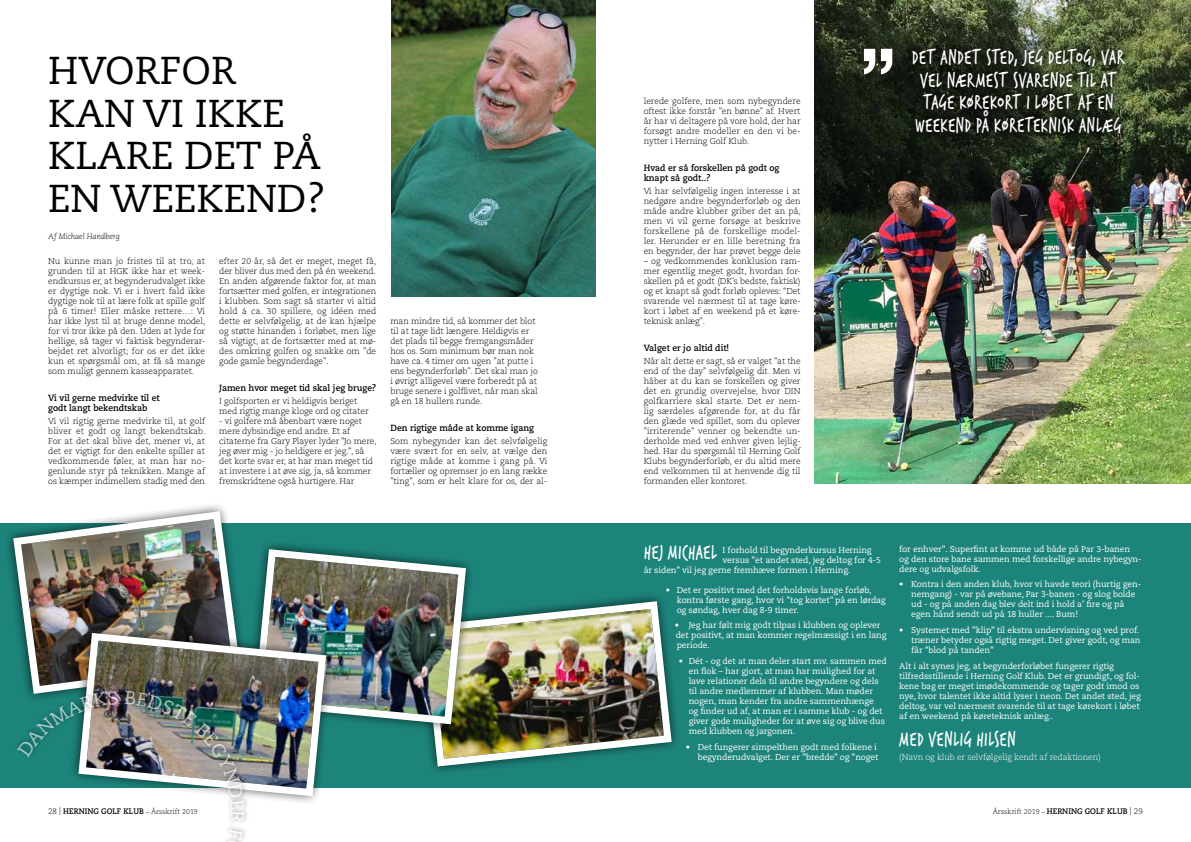
<style>
.page{position:relative;width:1191px;height:842px;background:#fff}
.page>*{position:absolute;margin:0;border:0;box-sizing:border-box;transform-origin:0 0}
.t1{font:38.8px/42.7px "Caecilia LT Std";color:#000}
.t2{font:21.9px/22.6px "Verveine W01";letter-spacing:.02em;color:#fff;text-align:center;scale:.8 1}
.t3{font:700 9px/10px "Caecilia LT Std";color:#000;scale:.95 1}
.t4{font:300 8.5px/10px "Caecilia LT Std";letter-spacing:-.01em;color:#000;text-align:justify}
.t5{font:8.5px/10px "Caecilia LT Std";letter-spacing:-.01em;color:#fff}
.t6{font:300 8.5px "Caecilia LT Std";letter-spacing:-.01em;color:#fff}
.t7{font:700 8px "Caecilia LT Std";color:#000;scale:.95 1}
.t8{font:italic 300 8px "Caecilia LT Std";letter-spacing:-.005em;color:#000}
.s1{font-weight:300}
.s2{font-weight:300;font-size:7px}
</style>
<div class="page">
<img style="left:814px;top:0;width:377px;height:484px">
<div style="left:0;top:524px;width:1191px;height:264px;background:#1d847b"></div>
<img style="left:428px;top:597px;width:247px;height:173px">
<img style="left:391px;top:0;width:204px;height:297px">
<div style="left:901px;top:37px;width:234px;height:107px;background:#000;opacity:.75"></div>
<svg style="left:864px;top:49px;width:28px;height:25px"></svg>
<svg style="left:270px;top:543px;width:207px;height:193px"></svg>
<img style="left:255px;top:545px;width:215px;height:183px">
<img style="left:9px;top:507px;width:235px;height:129px">
<img style="left:67px;top:622px;width:270px;height:180px">
<img style="left:75px;top:629px;width:255px;height:171px">
<img style="left:19px;top:636px;width:279px;height:206px">
<img style="left:18px;top:690px;width:100px;height:67px">
<img style="left:125px;top:691px;width:119px;height:149px">
<h1 class="t1" style="left:48px;top:50px;width:279px">HVORFOR<br>KAN VI IKKE<br>KLARE DET PÅ<br>EN WEEKEND?</h1>
<p class="t8" style="left:48px;top:232px;width:73px">Af Michael Handberg</p>
<p class="t4" style="left:48px;top:256px;width:159px">Nu kunne man jo fristes til at tro, at grunden til at HGK ikke har et week&shy;endkursus er, at begynderudvalget ikke er dygtige nok. Vi er i hvert fald ikke dygtige nok til at lære folk at spille golf på 6 timer! Eller måske rettere…: Vi har ikke lyst til at bruge denne model, for vi tror ikke på den. Uden at lyde for hellige, så tager vi faktisk begynderar&shy;bejdet ret alvorligt; for os er det ikke kun et spørgsmål om, at få så mange som muligt gennem kasseapparatet.</p>
<p class="t3" style="left:48px;top:393px;width:119px">Vi vil gerne medvirke til et godt langt bekendtskab</p>
<p class="t4" style="left:48px;top:416px;width:159px">Vi vil rigtig gerne medvirke til, at golf bliver et godt og langt bekendtskab.<br>For at det skal blive det, mener vi, at det er vigtigt for den enkelte spiller at vedkommende føler, at man har no&shy;genlunde styr på teknikken. Mange af os kæmper indimellem stadig med den</p>
<p class="t4" style="left:219px;top:256px;width:159px">efter 20 år, så det er meget, meget få, der bliver dus med den på én weekend.<br>En anden afgørende faktor for, at man fortsætter med golfen, er integrationen i klubben. Som sagt så starter vi altid hold á ca. 30 spillere, og idéen med dette er selvfølgelig, at de kan hjælpe og støtte hinanden i forløbet, men lige så vigtigt, at de fortsætter med at mø&shy;des omkring golfen og snakke om ”de gode gamle begynderdage”.</p>
<p class="t3" style="left:219px;top:383px;width:167px">Jamen hvor meget tid skal jeg bruge?</p>
<p class="t4" style="left:219px;top:396px;width:151px">I golfsporten er vi heldigvis beriget med rigtig mange kloge ord og citater</p>
<p class="t4" style="left:219px;top:416px;width:159px;text-align:left">- vi golfere må åbenbart være noget mere dybsindige end andre. Et af citaterne fra Gary Player lyder "Jo mere, jeg øver mig - jo heldigere er jeg.", så det korte svar er, at har man meget tid at investere i at øve sig, ja, så kommer fremskridtene også hurtigere. Har</p>
<p class="t4" style="left:390px;top:316px;width:149px;text-align:left">man mindre tid, så kommer det blot til at tage lidt længere. Heldigvis er det plads til begge fremgangsmåder hos os. Som minimum bør man nok have ca. 4 timer om ugen ”at putte i ens begynderforløb”. Det skal man jo i øvrigt alligevel være forberedt på at bruge senere i golflivet, når man skal gå en 18 hullers runde.</p>
<p class="t3" style="left:390px;top:423px;width:153px">Den rigtige måde at komme igang</p>
<p class="t4" style="left:390px;top:436px;width:158px">Som nybegynder kan det selvfølgelig være svært for en selv, at vælge den rigtige måde at komme i gang på. Vi fortæller og opremser jo en lang række ”ting”, som er helt klare for os, der al-</p>
<p class="t4" style="left:643px;top:96px;width:158px">lerede golfere, men som nybegyndere oftest ikke forstår ”en bønne” af. Hvert år har vi deltagere på vore hold, der har forsøgt andre modeller en den vi be&shy;nytter i Herning Golf Klub.</p>
<p class="t3" style="left:643px;top:163px;width:144px">Hvad er så forskellen på godt og knapt så godt..?</p>
<p class="t4" style="left:643px;top:186px;width:159px">Vi har selvfølgelig ingen interesse i at nedgøre andre begynderforløb og den måde andre klubber griber det an på, men vi vil gerne forsøge at beskrive forskellene på de forskellige model&shy;ler. Herunder er en lille beretning fra en begynder, der har prøvet begge dele</p>
<p class="t4" style="left:643px;top:256px;width:158px">– og vedkommendes konklusion ram&shy;mer egentlig meget godt, hvordan for&shy;skellen på et godt (DK’s bedste, faktisk) og et knapt så godt forløb opleves: “Det svarende vel nærmest til at tage køre&shy;kort i løbet af en weekend på et køre&shy;teknisk anlæg”.</p>
<p class="t3" style="left:643px;top:343px;width:91px">Valget er jo altid dit!</p>
<p class="t4" style="left:643px;top:356px;width:158px">Når alt dette er sagt, så er valget ”at the end of the day” selvfølgelig dit. Men vi håber at du kan se forskellen og giver det en grundig overvejelse, hvor DIN golfkarriere skal starte. Det er nem&shy;lig særdeles afgørende for, at du får den glæde ved spillet, som du oplever ”irriterende” venner og bekendte un&shy;derholde med ved enhver given lejlig&shy;hed. Har du spørgsmål til Herning Golf Klubs begynderforløb, er du altid mere end velkommen til at henvende dig til formanden eller kontoret.</p>
<h2 class="t2" style="left:911px;top:45px;width:268px">DET ANDET STED, JEG DELTOG, VAR<br>VEL NÆRMEST SVARENDE TIL AT<br>TAGE KØREKORT I LØBET AF EN<br>WEEKEND PÅ KØRETEKNISK ANLÆG</h2>
<h2 class="t2" style="left:643px;top:540px;width:93px">HEJ MICHAEL</h2>
<p class="t5" style="left:722px;top:545px;width:150px">I forhold til begynderkursus Herning</p>
<p class="t5" style="left:722px;top:555px;width:160px">versus ”et andet sted, jeg deltog for 4-5</p>
<p class="t5" style="left:643px;top:565px;width:208px">år siden” vil jeg gerne fremhæve formen i Herning.</p>
<p class="t5" style="left:676px;top:585px;width:210px;text-indent:-11px">• Det er positivt med det forholdsvis lange forløb, kontra første gang, hvor vi ”tog kortet” på en lørdag og søndag, hver dag 8-9 timer.</p>
<p class="t5" style="left:674px;top:620px;width:213px">• Jeg har følt mig godt tilpas i klubben og oplever det positivt, at man kommer regelmæssigt i en lang periode.</p>
<p class="t5" style="left:688px;top:656px;width:199px;text-indent:-10px">• Dét - og det at man deler start mv. sammen med en flok – har gjort, at man har mulighed for at lave relationer dels til andre begyndere og dels til andre medlemmer af klubben. Man møder nogen, man kender fra andre sammenhænge<br>og finder ud af, at man er i samme klub - og det giver gode muligheder for at øve sig og blive dus med klubben og jargonen.</p>
<p class="t5" style="left:685px;top:742px;width:194px;text-align:right">• Det fungerer simpelthen godt med folkene i begynderudvalget. Der er ”bredde” og ”noget</p>
<p class="t5" style="left:899px;top:544px;width:244px">for enhver”. Superfint at komme ud både på Par 3-banen og den store bane sammen med forskellige andre nybegyn&shy;dere og udvalgsfolk.</p>
<p class="t5" style="left:911px;top:580px;width:231px;text-indent:-12px">• Kontra i den anden klub, hvor vi havde teori (hurtig gen&shy;nemgang) - var på øvebane, Par 3-banen - og slog bolde ud - og på anden dag blev delt ind i hold a’ fire og på egen hånd sendt ud på 18 huller .... Bum!</p>
<p class="t5" style="left:911px;top:625px;width:231px;text-indent:-12px">• Systemet med ”klip” til ekstra undervisning og ved prof. træner betyder også rigtig meget. Det giver godt, og man får ”blod på tanden”</p>
<p class="t5" style="left:899px;top:661px;width:243px">Alt i alt synes jeg, at begynderforløbet fungerer rigtig tilfredsstillende i Herning Golf Klub. Det er grundigt, og fol&shy;kene bag er meget imødekommende og tager godt imod os nye, hvor talentet ikke altid lyser i neon. Det andet sted, jeg deltog, var vel nærmest svarende til at tage kørekort i løbet af en weekend på køreteknisk anlæg..</p>
<h2 class="t2" style="left:899px;top:727px;width:147px">MED VENLIG HILSEN</h2>
<p class="t6" style="left:899px;top:752px;width:203px">(Navn og klub er selvfølgelig kendt af redaktionen)</p>
<p class="t7" style="left:48px;top:806px;width:159px"><span class="s1">28 |</span> HERNING GOLF KLUB <span class="s2">– Årsskrift 2019</span></p>
<p class="t7" style="left:993px;top:806px;width:159px"><span class="s2">Årsskrift 2019 –</span> HERNING GOLF KLUB <span class="s1">| 29</span></p>
</div>
